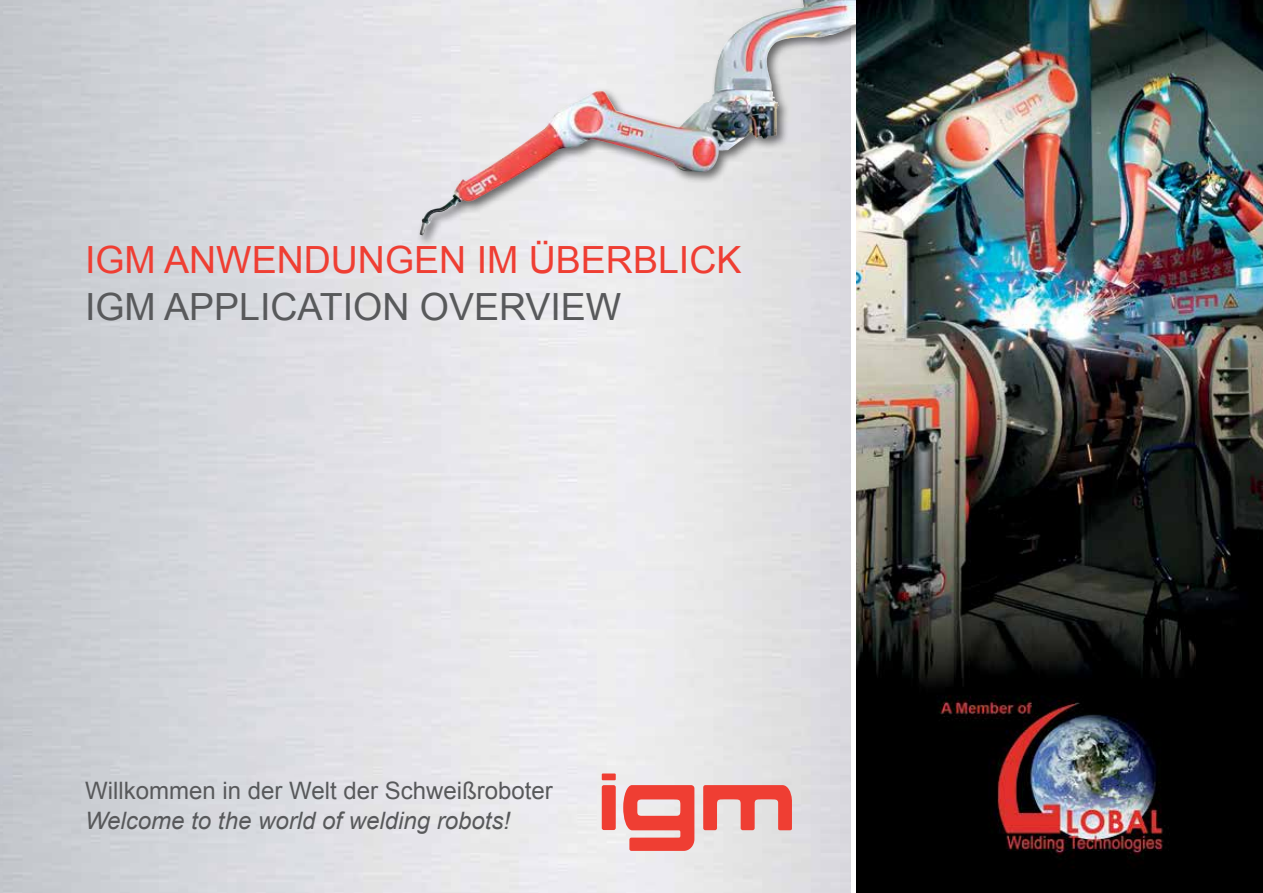
<style>
.page{position:relative;width:1263px;height:893px;background:#fff}
.page>*{position:absolute;margin:0;border:0;box-sizing:border-box;transform-origin:0 0}
.t1{font:37.5px "Arial";color:#ef3e33}
.t2{font:37.5px "Arial";color:#58595b}
.t3{font:24px "Arial";color:#58595b}
.t4{font:italic 24px "Arial";color:#58595b}
</style>
<div class="page">
<div style="left:602px;top:773px;width:14px;height:7px;background:#ef3e33"></div>
<div style="left:602px;top:785px;width:14px;height:45px;background:#ef3e33;border-radius:2px"></div>
<svg style="left:703px;top:785px;width:89px;height:45px;background:#ea7b74"></svg>
<svg style="left:623px;top:785px;width:71px;height:66px;background:#ee6f67"></svg>
<div style="left:416px;top:0;width:469px;height:247px;background:#000;opacity:.55"></div>
<img style="left:728px;top:0;width:76px;height:40px">
<img style="left:857px;top:0;width:406px;height:893px">
<h1 class="t1" style="left:85px;top:235px;width:658px">IGM ANWENDUNGEN IM ÜBERBLICK</h1>
<h1 class="t2" style="left:85px;top:282px;width:538px">IGM APPLICATION OVERVIEW</h1>
<p class="t3" style="left:85px;top:775px;width:469px">Willkommen in der Welt der Schweißroboter</p>
<p class="t4" style="left:85px;top:805px;width:427px">Welcome to the world of welding robots!</p>
</div>
